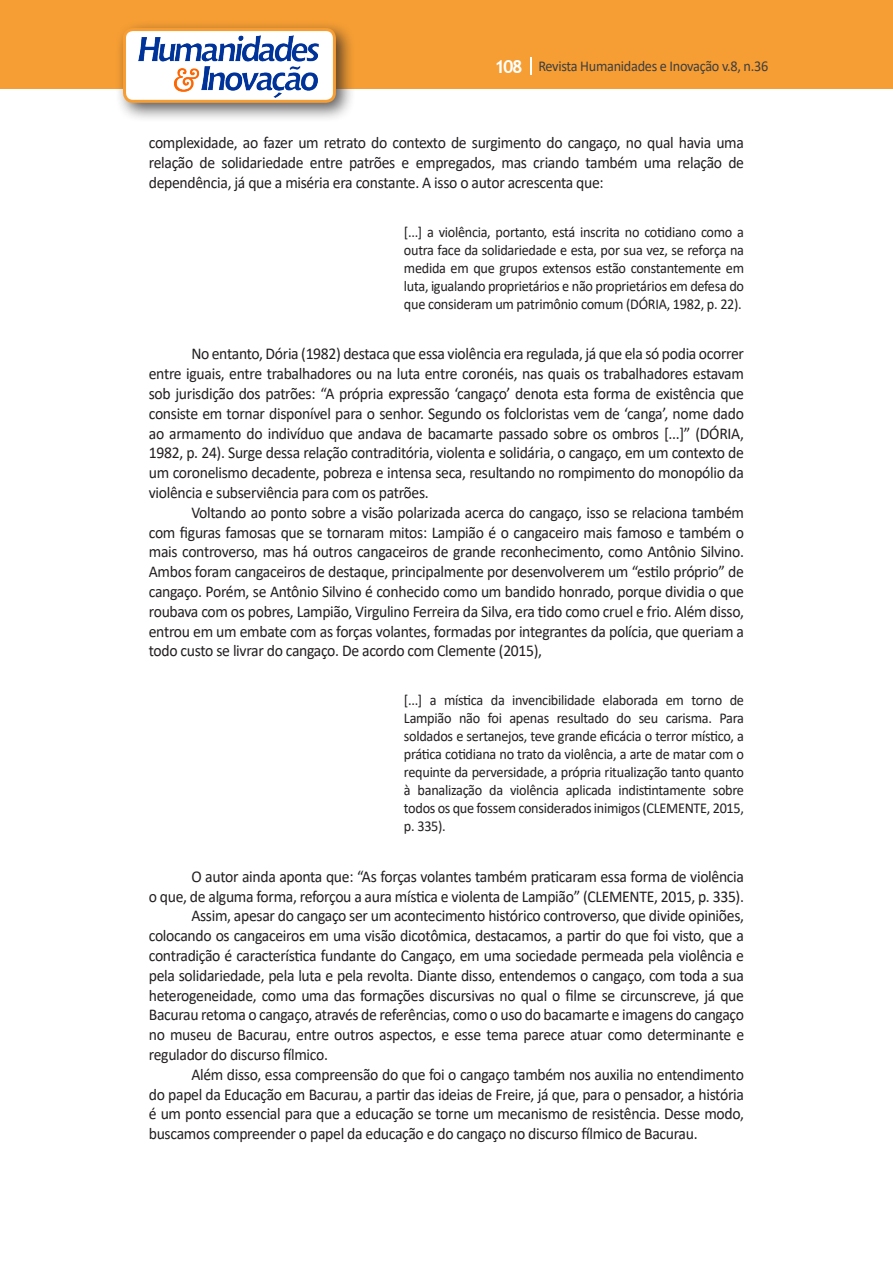
<style>
.page{position:relative;width:893px;height:1263px;background:#fff}
.page>*{position:absolute;margin:0;border:0;box-sizing:border-box;transform-origin:0 0}
.texto{font:16.5px/19.8px "Calibri";letter-spacing:-.02em;color:#231f20;text-align:justify;scale:.95 1}
.citacao{font:15px/18px "Calibri";letter-spacing:-.02em;color:#231f20;text-align:justify;scale:.95 1}
.t1{font:15px "Calibri";letter-spacing:-.02em;color:#3e3e3f;scale:.95 1}
.s1{font-family:"Trebuchet MS";font-weight:700;font-size:18px;color:#fff}
</style>
<div class="page">
<div style="left:0;top:0;width:893px;height:88px;background:#f69e34"></div>
<svg style="left:530px;top:57px;width:2px;height:18px"></svg>
<div style="left:115px;top:20px;width:241px;height:103px;background:#231f20;opacity:.75"></div>
<div style="left:125px;top:30px;width:209px;height:71px;background:#fff;border-radius:9px"></div>
<img style="left:138px;top:35px;width:181px;height:62px">
<div style="left:123px;top:28px;width:213px;height:75px;border:3px solid #f69e34;border-radius:9px"></div>
<p class="t1" style="left:495px;top:56px;width:290px"><span class="s1">108</span> Revista Humanidades e Inovação v.8, n.36</p>
<p class="texto" style="left:149px;top:133px;width:628px">complexidade, ao fazer um retrato do contexto de surgimento do cangaço, no qual havia uma relação de solidariedade entre patrões e empregados, mas criando também uma relação de dependência, já que a miséria era constante. A isso o autor acrescenta que:</p>
<p class="citacao" style="left:404px;top:222px;width:360px">[...] a violência, portanto, está inscrita no cotidiano como a outra face da solidariedade e esta, por sua vez, se reforça na medida em que grupos extensos estão constantemente em luta, igualando proprietários e não proprietários em defesa do que consideram um patrimônio comum (DÓRIA, 1982, p. 22).</p>
<p class="texto" style="left:149px;top:344px;width:628px;text-indent:43px">No entanto, Dória (1982) destaca que essa violência era regulada, já que ela só podia ocorrer entre iguais, entre trabalhadores ou na luta entre coronéis, nas quais os trabalhadores estavam sob jurisdição dos patrões: “A própria expressão ‘cangaço’ denota esta forma de existência que consiste em tornar disponível para o senhor. Segundo os folcloristas vem de ‘canga’, nome dado ao armamento do indivíduo que andava de bacamarte passado sobre os ombros [...]” (DÓRIA, 1982, p. 24). Surge dessa relação contraditória, violenta e solidária, o cangaço, em um contexto de um coronelismo decadente, pobreza e intensa seca, resultando no rompimento do monopólio da violência e subserviência para com os patrões.</p>
<p class="texto" style="left:149px;top:502px;width:628px;text-indent:43px">Voltando ao ponto sobre a visão polarizada acerca do cangaço, isso se relaciona também com figuras famosas que se tornaram mitos: Lampião é o cangaceiro mais famoso e também o mais controverso, mas há outros cangaceiros de grande reconhecimento, como Antônio Silvino.<br>Ambos foram cangaceiros de destaque, principalmente por desenvolverem um “estilo próprio” de cangaço. Porém, se Antônio Silvino é conhecido como um bandido honrado, porque dividia o que roubava com os pobres, Lampião, Virgulino Ferreira da Silva, era tido como cruel e frio. Além disso, entrou em um embate com as forças volantes, formadas por integrantes da polícia, que queriam a todo custo se livrar do cangaço. De acordo com Clemente (2015),</p>
<p class="citacao" style="left:404px;top:691px;width:360px">[...] a mística da invencibilidade elaborada em torno de Lampião não foi apenas resultado do seu carisma. Para soldados e sertanejos, teve grande eficácia o terror místico, a prática cotidiana no trato da violência, a arte de matar com o requinte da perversidade, a própria ritualização tanto quanto à banalização da violência aplicada indistintamente sobre todos os que fossem considerados inimigos (CLEMENTE, 2015, p. 335).</p>
<p class="texto" style="left:149px;top:866px;width:628px;text-align:right">O autor ainda aponta que: “As forças volantes também praticaram essa forma de violência<br>o que, de alguma forma, reforçou a aura mística e violenta de Lampião” (CLEMENTE, 2015, p. 335).</p>
<p class="texto" style="left:149px;top:905px;width:628px;text-indent:43px">Assim, apesar do cangaço ser um acontecimento histórico controverso, que divide opiniões, colocando os cangaceiros em uma visão dicotômica, destacamos, a partir do que foi visto, que a contradição é característica fundante do Cangaço, em uma sociedade permeada pela violência e pela solidariedade, pela luta e pela revolta. Diante disso, entendemos o cangaço, com toda a sua heterogeneidade, como uma das formações discursivas no qual o filme se circunscreve, já que Bacurau retoma o cangaço, através de referências, como o uso do bacamarte e imagens do cangaço no museu de Bacurau, entre outros aspectos, e esse tema parece atuar como determinante e regulador do discurso fílmico.</p>
<p class="texto" style="left:149px;top:1064px;width:628px;text-indent:43px">Além disso, essa compreensão do que foi o cangaço também nos auxilia no entendimento do papel da Educação em Bacurau, a partir das ideias de Freire, já que, para o pensador, a história é um ponto essencial para que a educação se torne um mecanismo de resistência. Desse modo, buscamos compreender o papel da educação e do cangaço no discurso fílmico de Bacurau.</p>
</div>
